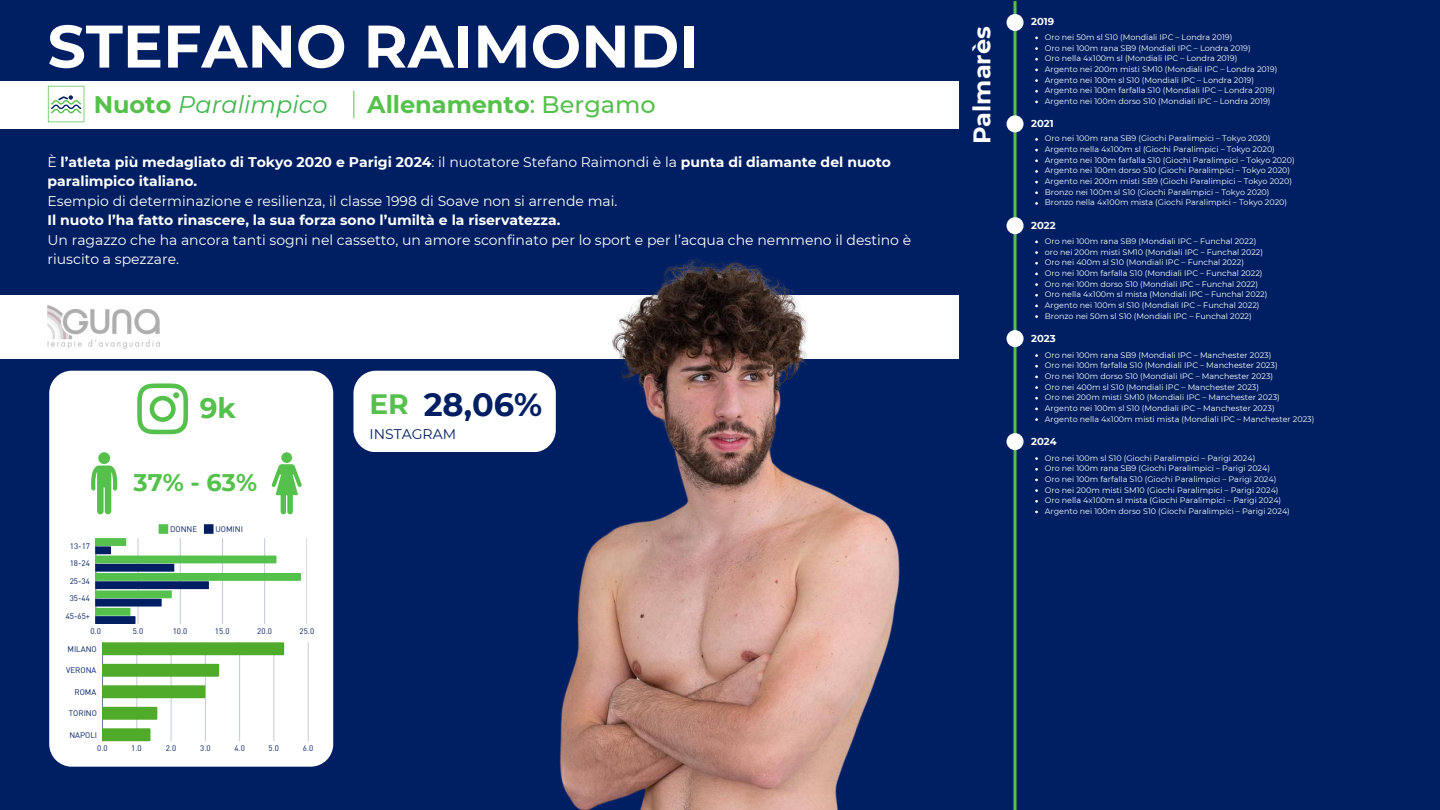
<style>
.page{position:relative;width:1440px;height:810px;background:#001f63}
.page>*{position:absolute;margin:0;border:0;box-sizing:border-box;transform-origin:0 0}
.t1{font:700 60px "Montserrat";color:#fff}
.t2{font:700 32px "Montserrat";color:#001f63}
.t3{font:700 28px "Montserrat";color:#55c14c}
.t4{font:700 24px "Montserrat";color:#55c14c}
.t5{font:italic 24px "Montserrat";color:#3fb64c}
.t6{font:700 24px "Montserrat";color:#fff}
.t7{font:14px/19.5px "Montserrat";color:#fff}
.t8{font:700 14px/19.5px "Montserrat";color:#fff}
.t9{font:14px "Montserrat";color:#001f63}
.t10{font:700 10px "Montserrat";color:#fff}
.t11{font:8px/10.7px "Montserrat";color:#fff}
.t12{font:8px/17.4px "DIN";color:#001f63;text-align:center}
.s1{font-weight:700;font-style:normal;color:#55c14c}
.s2{font-weight:500}
.s3{font-weight:400}
</style>
<div class="page">
<div style="left:0;top:81px;width:960px;height:48px;background:#fff"></div>
<div style="left:49px;top:371px;width:284px;height:396px;background:#fff;border-radius:22px"></div>
<div style="left:353px;top:371px;width:203px;height:81px;background:#fff;border-radius:22px"></div>
<svg style="left:137px;top:383px;width:51px;height:51px"></svg>
<svg style="left:91px;top:452px;width:26px;height:62px"></svg>
<div style="left:281px;top:452px;width:11px;height:11px;background:#55c14c;border-radius:50%"></div>
<svg style="left:272px;top:464px;width:30px;height:50px"></svg>
<div style="left:159px;top:524px;width:9px;height:10px;background:#55c14c"></div>
<div style="left:204px;top:524px;width:10px;height:10px;background:#001f63"></div>
<svg style="left:96px;top:538px;width:205px;height:86px"></svg>
<hr style="left:103px;top:642px;width:1px;height:99px;background:#001f63;opacity:.6">
<hr style="left:137px;top:642px;width:1px;height:99px;background:#001f63;opacity:.25">
<hr style="left:171px;top:642px;width:1px;height:99px;background:#dbdfe8">
<hr style="left:205px;top:642px;width:1px;height:99px;background:#001f63;opacity:.25">
<hr style="left:239px;top:642px;width:1px;height:99px;background:#c8cedd">
<hr style="left:274px;top:642px;width:1px;height:99px;background:#e5e8ef">
<hr style="left:308px;top:642px;width:1px;height:99px;background:#d3d8e4">
<svg style="left:103px;top:642px;width:181px;height:13px"></svg>
<svg style="left:103px;top:664px;width:116px;height:13px"></svg>
<svg style="left:103px;top:685px;width:102px;height:13px"></svg>
<svg style="left:103px;top:707px;width:54px;height:13px"></svg>
<svg style="left:103px;top:728px;width:48px;height:13px"></svg>
<svg style="left:353px;top:91px;width:1px;height:27px"></svg>
<svg style="left:48px;top:86px;width:36px;height:36px"></svg>
<div style="left:0;top:296px;width:959px;height:63px;background:#fff"></div>
<img style="left:48px;top:305px;width:111px;height:44px">
<img style="left:425px;top:258px;width:589px;height:552px">
<div style="left:960px;top:0;width:480px;height:534px;background:#001f63"></div>
<hr style="left:1014px;top:1px;width:3px;height:809px;background:#55c14c">
<div style="left:1007px;top:115px;width:17px;height:17px;background:#fff;border-radius:50%"></div>
<div style="left:1007px;top:217px;width:17px;height:17px;background:#fff;border-radius:50%"></div>
<div style="left:1007px;top:330px;width:17px;height:17px;background:#fff;border-radius:50%"></div>
<div style="left:1007px;top:433px;width:17px;height:17px;background:#fff;border-radius:50%"></div>
<div style="left:1007px;top:14px;width:17px;height:17px;background:#fff;border-radius:50%"></div>
<h1 class="t1" style="left:48px;top:10px;width:653px">STEFANO RAIMONDI</h1>
<h3 class="t5" style="left:94px;top:90px;width:235px"><span class="s1">Nuoto</span> Paralimpico</h3>
<h3 class="t4" style="left:367px;top:90px;width:290px">Allenamento<span class="s2">: Bergamo</span></h3>
<h3 class="t8" style="left:48px;top:152px;width:845px"><span class="s3">È</span> l’atleta più medagliato di Tokyo 2020 e Parigi 2024<span class="s3">: il nuotatore Stefano Raimondi è la</span> punta di diamante del nuoto paralimpico italiano.</h3>
<h3 class="t7" style="left:48px;top:191px;width:572px">Esempio di determinazione e resilienza, il classe 1998 di Soave non si arrende mai.</h3>
<h3 class="t8" style="left:48px;top:210px;width:514px">Il nuoto l’ha fatto rinascere, la sua forza sono l’umiltà e la riservatezza.</h3>
<h3 class="t7" style="left:48px;top:230px;width:865px">Un ragazzo che ha ancora tanti sogni nel cassetto, un amore sconfinato per lo sport e per l’acqua che nemmeno il destino è riuscito a spezzare.</h3>
<h3 class="t3" style="left:200px;top:391px;width:38px">9k</h3>
<h3 class="t4" style="left:134px;top:468px;width:125px">37% - 63%</h3>
<p class="t12" style="left:66px;top:537px;width:26px">13-17<br>18-24<br>25-34<br>35-44<br>45-65+</p>
<p class="t12" style="left:170px;top:520px;width:29px">DONNE</p>
<p class="t12" style="left:215px;top:520px;width:29px">UOMINI</p>
<p class="t12" style="left:90px;top:622px;width:12px">0.0</p>
<p class="t12" style="left:133px;top:622px;width:12px">5.0</p>
<p class="t12" style="left:173px;top:622px;width:16px">10.0</p>
<p class="t12" style="left:215px;top:622px;width:16px">15.0</p>
<p class="t12" style="left:257px;top:622px;width:16px">20.0</p>
<p class="t12" style="left:300px;top:622px;width:16px">25.0</p>
<p class="t12" style="left:68px;top:640px;width:31px">MILANO</p>
<p class="t12" style="left:66px;top:661px;width:32px">VERONA</p>
<p class="t12" style="left:74px;top:683px;width:23px">ROMA</p>
<p class="t12" style="left:69px;top:704px;width:30px">TORINO</p>
<p class="t12" style="left:69px;top:726px;width:29px">NAPOLI</p>
<p class="t12" style="left:97px;top:739px;width:12px">0.0</p>
<p class="t12" style="left:131px;top:739px;width:12px">1.0</p>
<p class="t12" style="left:166px;top:739px;width:12px">2.0</p>
<p class="t12" style="left:200px;top:739px;width:12px">3.0</p>
<p class="t12" style="left:234px;top:739px;width:12px">4.0</p>
<p class="t12" style="left:269px;top:739px;width:12px">5.0</p>
<p class="t12" style="left:303px;top:739px;width:12px">6.0</p>
<h2 class="t2" style="left:424px;top:385px;width:120px">28,06%</h2>
<h3 class="t3" style="left:369px;top:387px;width:41px">ER</h3>
<h3 class="t9" style="left:369px;top:425px;width:88px">INSTAGRAM</h3>
<h3 class="t6" style="left:967px;top:144px;width:119px;rotate:-90deg">Palmarès</h3>
<p class="t10" style="left:1031px;top:16px;width:24px">2019</p>
<p class="t11" style="left:1045px;top:32px;width:234px">Oro nei 50m sl S10 (Mondiali IPC – Londra 2019)<br>Oro nei 100m rana SB9 (Mondiali IPC – Londra 2019)<br>Oro nella 4x100m sl (Mondiali IPC – Londra 2019)<br>Argento nei 200m misti SM10 (Mondiali IPC – Londra 2019)<br>Argento nei 100m sl S10 (Mondiali IPC – Londra 2019)<br>Argento nei 100m farfalla S10 (Mondiali IPC – Londra 2019)<br>Argento nei 100m dorso S10 (Mondiali IPC – Londra 2019)</p>
<p class="t11" style="left:1045px;top:133px;width:251px">Oro nei 100m rana SB9 (Giochi Paralimpici – Tokyo 2020)<br>Argento nella 4x100m sl (Giochi Paralimpici – Tokyo 2020)<br>Argento nei 100m farfalla S10 (Giochi Paralimpici – Tokyo 2020)<br>Argento nei 100m dorso S10 (Giochi Paralimpici – Tokyo 2020)<br>Argento nei 200m misti SB9 (Giochi Paralimpici – Tokyo 2020)<br>Bronzo nei 100m sl S10 (Giochi Paralimpici – Tokyo 2020)<br>Bronzo nella 4x100m mista (Giochi Paralimpici – Tokyo 2020)</p>
<p class="t11" style="left:1045px;top:236px;width:224px">Oro nei 100m rana SB9 (Mondiali IPC – Funchal 2022) oro nei 200m misti SM10 (Mondiali IPC – Funchal 2022)<br>Oro nei 400m sl S10 (Mondiali IPC – Funchal 2022)<br>Oro nei 100m farfalla S10 (Mondiali IPC – Funchal 2022)<br>Oro nei 100m dorso S10 (Mondiali IPC – Funchal 2022)<br>Oro nella 4x100m sl mista (Mondiali IPC – Funchal 2022)<br>Argento nei 100m sl S10 (Mondiali IPC – Funchal 2022)<br>Bronzo nei 50m sl S10 (Mondiali IPC – Funchal 2022)</p>
<p class="t11" style="left:1045px;top:349px;width:271px">Oro nei 100m rana SB9 (Mondiali IPC – Manchester 2023)<br>Oro nei 100m farfalla S10 (Mondiali IPC – Manchester 2023)<br>Oro nei 100m dorso S10 (Mondiali IPC – Manchester 2023)<br>Oro nei 400m sl S10 (Mondiali IPC – Manchester 2023)<br>Oro nei 200m misti SM10 (Mondiali IPC – Manchester 2023)<br>Argento nei 100m sl S10 (Mondiali IPC – Manchester 2023)<br>Argento nella 4x100m misti mista (Mondiali IPC – Manchester 2023)</p>
<p class="t11" style="left:1045px;top:452px;width:247px">Oro nei 100m sl S10 (Giochi Paralimpici – Parigi 2024)<br>Oro nei 100m rana SB9 (Giochi Paralimpici – Parigi 2024)<br>Oro nei 100m farfalla S10 (Giochi Paralimpici – Parigi 2024)<br>Oro nei 200m misti SM10 (Giochi Paralimpici – Parigi 2024)<br>Oro nella 4x100m sl mista (Giochi Paralimpici – Parigi 2024)<br>Argento nei 100m dorso S10 (Giochi Paralimpici – Parigi 2024)</p>
<p class="t10" style="left:1031px;top:117px;width:24px">2021</p>
<p class="t10" style="left:1031px;top:219px;width:26px">2022</p>
<p class="t10" style="left:1031px;top:333px;width:26px">2023</p>
<p class="t10" style="left:1031px;top:436px;width:27px">2024</p>
</div>
